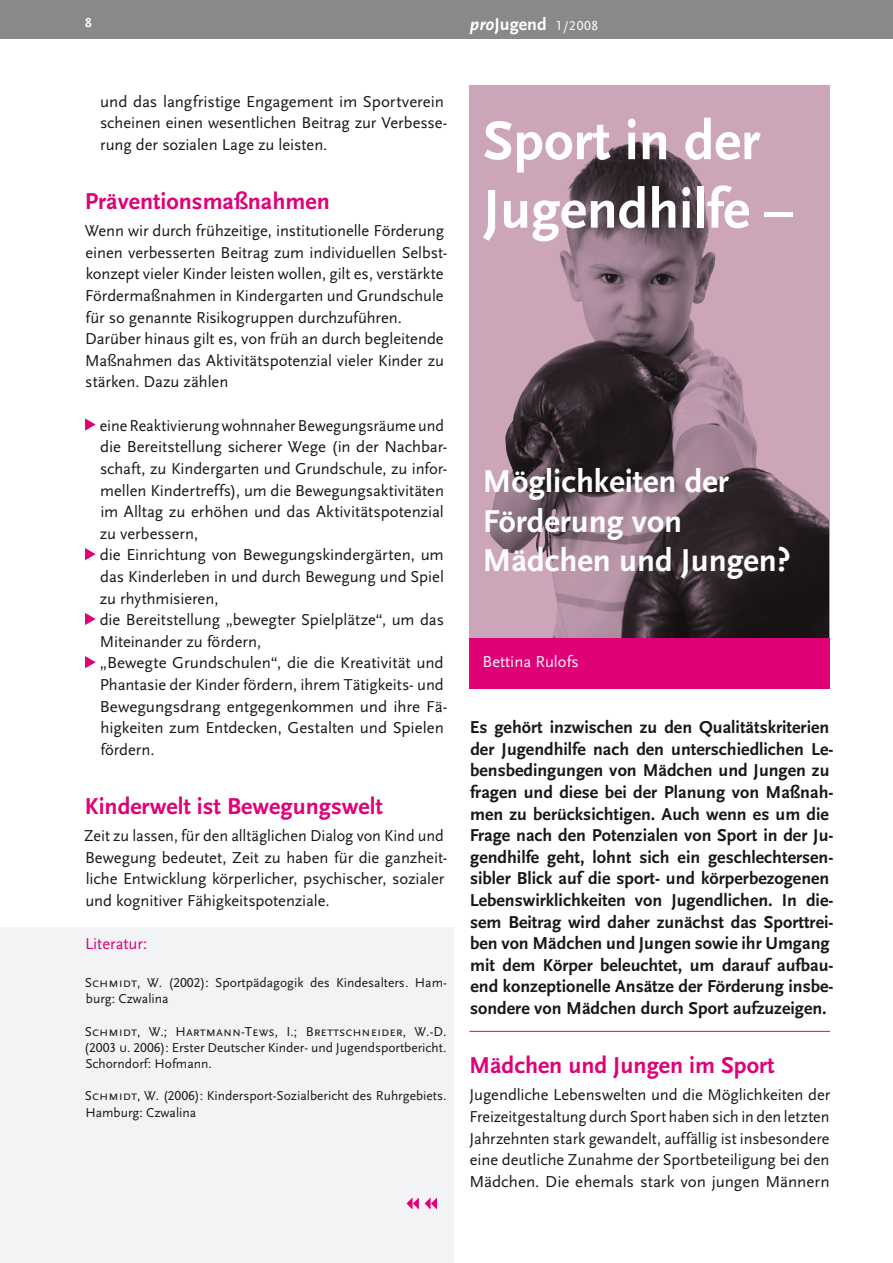
<style>
.page{position:relative;width:893px;height:1263px;background:#fff}
.page>*{position:absolute;margin:0;border:0;box-sizing:border-box;transform-origin:0 0}
.t1{font:700 57px/68.4px "Scala Sans LF";color:#fff}
.t2{font:700 33px/39.6px "Scala Sans LF";color:#fff}
.t3{font:700 24px "Scala Sans LF";color:#e00078}
.t4{font:700 18px/21.6px "Scala Sans LF";color:#1a1817}
.t5{font:700 18px "Scala Sans LF";color:#fff}
.t6{font:16.5px/21.6px "Scala Sans LF";letter-spacing:-.005em;color:#1a1817}
.t7{font:16.5px "Scala Sans LF";color:#f2f3f4}
.t8{font:16.5px "Scala Sans LF";color:#e00078}
.t9{font:13.5px/16.2px "Scala Sans LF";color:#1a1817}
.t10{font:13.5px "Scala Sans LF Caps";color:#1a1817}
.s1{font-style:italic}
.s2{font-family:"Scala Sans LF Caps";font-weight:400;font-size:13.5px}
.s3{font-family:"Scala Sans LF Caps"}
</style>
<div class="page">
<svg style="left:469px;top:85px;width:361px;height:553px;background:#937785"></svg>
<img style="left:640px;top:141px;width:65px;height:58px">
<div style="left:0;top:927px;width:453px;height:336px;background:#f2f3f4"></div>
<svg style="left:406px;top:1197px;width:13px;height:12px"></svg>
<svg style="left:425px;top:1197px;width:12px;height:12px"></svg>
<div style="left:0;top:0;width:893px;height:38px;background:#88898b"></div>
<svg style="left:85px;top:418px;width:11px;height:13px"></svg>
<svg style="left:85px;top:548px;width:11px;height:12px"></svg>
<svg style="left:85px;top:613px;width:11px;height:12px"></svg>
<svg style="left:85px;top:656px;width:11px;height:12px"></svg>
<div style="left:470px;top:638px;width:360px;height:50px;background:#e00078"></div>
<hr style="left:469px;top:1031px;width:361px;height:1px;background:#e00078">
<p class="t5" style="left:470px;top:15px;width:130px"><span class="s1">pro</span>Jugend <span class="s2">1/2008</span></p>
<p class="t6" style="left:100px;top:91px;width:349px">und das langfristige Engagement im Sportverein scheinen einen wesentlichen Beitrag zur Verbesse&shy;rung der sozialen Lage zu leisten.</p>
<h3 class="t3" style="left:85px;top:188px;width:246px">Präventionsmaßnahmen</h3>
<p class="t6" style="left:85px;top:220px;width:364px">Wenn wir durch frühzeitige, institutionelle Förderung einen verbesserten Beitrag zum individuellen Selbst&shy;konzept vieler Kinder leisten wollen, gilt es, verstärkte Fördermaßnahmen in Kindergarten und Grundschule für so genannte Risikogruppen durchzuführen.<br>Darüber hinaus gilt es, von früh an durch begleitende Maßnahmen das Aktivitätspotenzial vieler Kinder zu stärken. Dazu zählen</p>
<p class="t6" style="left:100px;top:415px;width:349px">eine Reaktivierung wohnnaher Bewegungsräume und die Bereitstellung sicherer Wege (in der Nachbar&shy;schaft, zu Kindergarten und Grundschule, zu infor&shy;mellen Kindertreffs), um die Bewegungsaktivitäten im Alltag zu erhöhen und das Aktivitätspotenzial zu verbessern,<br>die Einrichtung von Bewegungskindergärten, um das Kinderleben in und durch Bewegung und Spiel zu rhythmisieren,<br>die Bereitstellung „bewegter Spielplätze“, um das Miteinander zu fördern,<br>„Bewegte Grundschulen“, die die Kreativität und Phantasie der Kinder fördern, ihrem Tätigkeits- und Bewegungsdrang entgegenkommen und ihre Fä&shy;higkeiten zum Entdecken, Gestalten und Spielen fördern.</p>
<h3 class="t3" style="left:85px;top:793px;width:299px">Kinderwelt ist Bewegungswelt</h3>
<p class="t6" style="left:84px;top:825px;width:365px">Zeit zu lassen, für den alltäglichen Dialog von Kind und Bewegung bedeutet, Zeit zu haben für die ganzheit&shy;liche Entwicklung körperlicher, psychischer, sozialer und kognitiver Fähigkeitspotenziale.</p>
<p class="t8" style="left:85px;top:935px;width:64px">Literatur:</p>
<p class="t9" style="left:85px;top:975px;width:363px"><span class="s3">Schmidt, W. (2002):</span> Sportpädagogik des Kindesalters. Ham&shy;burg: Czwalina</p>
<p class="t10" style="left:85px;top:1024px;width:363px">Schmidt, W.; Hartmann-Tews, I.; Brettschneider, W.-D.</p>
<p class="t9" style="left:84px;top:1039px;width:364px"><span class="s3">(2003 u. 2006):</span> Erster Deutscher Kinder- und Jugendsportbericht.<br>Schorndorf: Hofmann.</p>
<p class="t9" style="left:85px;top:1088px;width:363px"><span class="s3">Schmidt, W. (2006):</span> Kindersport-Sozialbericht des Ruhrgebiets.<br>Hamburg: Czwalina</p>
<h1 class="t1" style="left:483px;top:108px;width:311px">Sport in der<br>Jugendhilfe –</h1>
<h2 class="t2" style="left:483px;top:463px;width:310px">Möglichkeiten der<br>Förderung von<br>Mädchen und Jungen?</h2>
<p class="t7" style="left:483px;top:653px;width:98px">Bettina Rulofs</p>
<p class="t4" style="left:470px;top:717px;width:365px">Es gehört inzwischen zu den Qualitätskriterien der Jugendhilfe nach den unterschiedlichen Le&shy;bensbedingungen von Mädchen und Jungen zu fragen und diese bei der Planung von Maßnah&shy;men zu berücksichtigen. Auch wenn es um die Frage nach den Potenzialen von Sport in der Ju&shy;gendhilfe geht, lohnt sich ein geschlechtersen&shy;sibler Blick auf die sport- und körperbezogenen Lebenswirklichkeiten von Jugendlichen. In die&shy;sem Beitrag wird daher zunächst das Sporttrei&shy;ben von Mädchen und Jungen sowie ihr Umgang mit dem Körper beleuchtet, um darauf aufbau&shy;end konzeptionelle Ansätze der Förderung insbe&shy;sondere von Mädchen durch Sport aufzuzeigen.</p>
<h3 class="t3" style="left:469px;top:1052px;width:307px">Mädchen und Jungen im Sport</h3>
<p class="t6" style="left:469px;top:1084px;width:362px;text-align:justify">Jugendliche Lebenswelten und die Möglichkeiten der Freizeitgestaltung durch Sport haben sich in den letzten Jahrzehnten stark gewandelt, auffällig ist insbesondere eine deutliche Zunahme der Sportbeteiligung bei den Mädchen. Die ehemals stark von jungen Männern</p>
</div>
